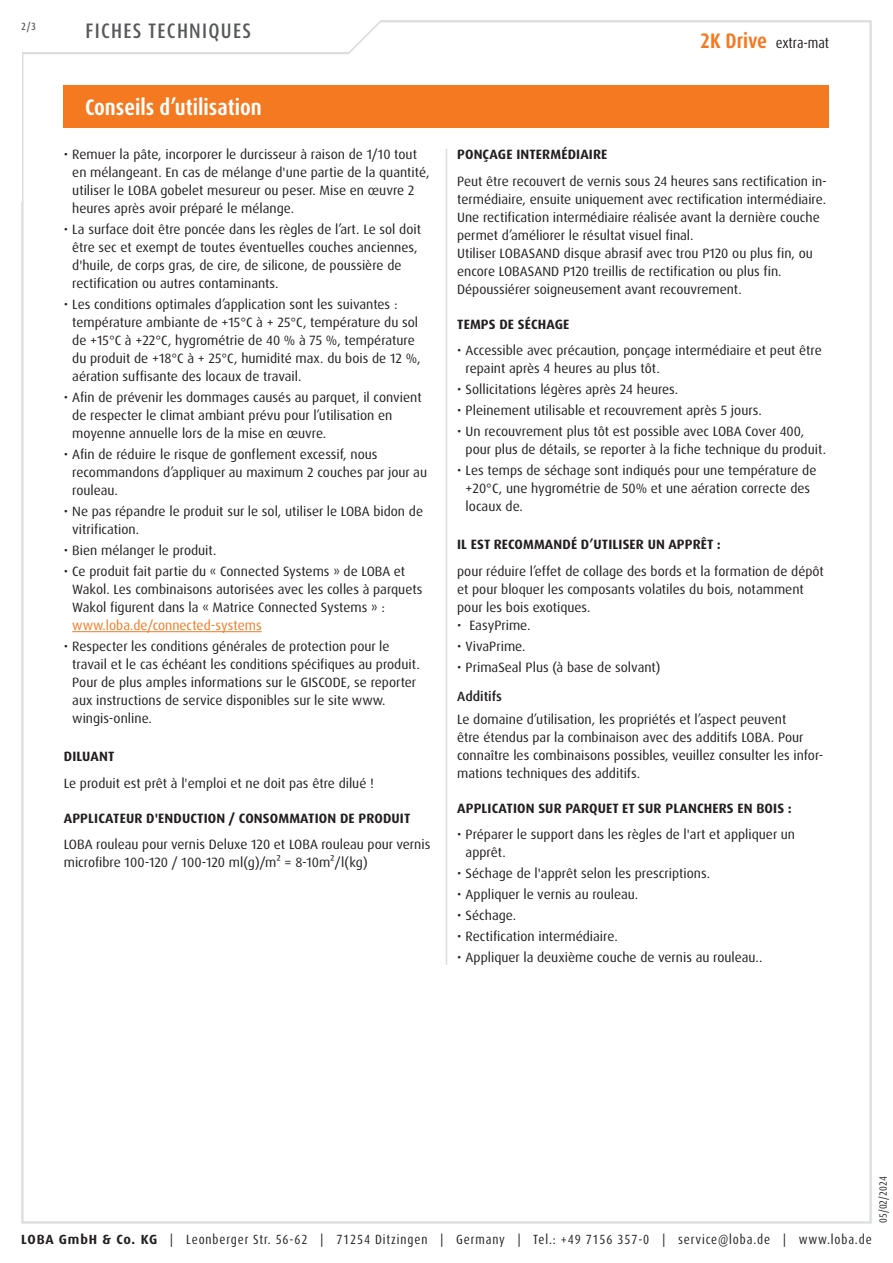
<style>
.page{position:relative;width:893px;height:1263px;background:#fff}
.page>*{position:absolute;margin:0;border:0;box-sizing:border-box;transform-origin:0 0}
.Abschnitt{font:700 condensed 22.5px "Dax Pro";color:#fff}
.t1{font:500 condensed 21px "Dax Pro";letter-spacing:.06em;color:#57585a}
.t2{font:condensed 15px "Dax Pro";letter-spacing:-.005em;color:#231f20}
.Text{font:13.5px/18px "Dax Pro";color:#231f20}
.t3{font:700 13.5px "Dax Pro";letter-spacing:.01em;color:#231f20}
.t4{font:500 13.5px "Dax Pro";color:#231f20}
.t5{font:condensed 13.35px "Dax Pro";letter-spacing:.065em;color:#231f20}
.t6{font:condensed 10.5px "Dax Pro";color:#231f20}
.t7{font:500 condensed 10.5px "Dax Pro";color:#57585a}
.s1{color:#f47921}
.s2{font-weight:700;font-size:21px;color:#f47921}
.s3{font-weight:700;font-stretch:normal}
</style>
<div class="page">
<svg style="left:22px;top:20px;width:410px;height:35px"></svg>
<div style="left:64px;top:85px;width:765px;height:43px;background:#f47921"></div>
<hr style="left:72px;top:631px;width:190px;height:1px;background:#f47921">
<hr style="left:446px;top:149px;width:1px;height:816px;background:#dcdddf">
<p class="t7" style="left:21px;top:19px;width:16px">2/3</p>
<h2 class="t1" style="left:86px;top:17px;width:167px">FICHES TECHNIQUES</h2>
<p class="Abschnitt" style="left:85px;top:93px;width:178px">Conseils d’utilisation</p>
<p class="Text" style="left:72px;top:146px;width:359px;text-indent:-9px">• Remuer la pâte, incorporer le durcisseur à raison de 1/10 tout en mélangeant. En cas de mélange d'une partie de la quantité, utiliser le LOBA gobelet mesureur ou peser. Mise en œuvre 2 heures après avoir préparé le mélange.</p>
<p class="Text" style="left:72px;top:221px;width:350px;text-indent:-9px">• La surface doit être poncée dans les règles de l’art. Le sol doit être sec et exempt de toutes éventuelles couches anciennes, d'huile, de corps gras, de cire, de silicone, de poussière de rectification ou autres contaminants.</p>
<p class="Text" style="left:72px;top:296px;width:350px;text-indent:-9px">• Les conditions optimales d’application sont les suivantes : température ambiante de +15°C à + 25°C, température du sol de +15°C à +22°C, hygrométrie de 40 % à 75 %, température du produit de +18°C à + 25°C, humidité max. du bois de 12 %, aération suffisante des locaux de travail.</p>
<p class="Text" style="left:72px;top:389px;width:351px;text-indent:-9px">• Afin de prévenir les dommages causés au parquet, il convient de respecter le climat ambiant prévu pour l’utilisation en moyenne annuelle lors de la mise en œuvre.</p>
<p class="Text" style="left:72px;top:446px;width:356px;text-indent:-9px">• Afin de réduire le risque de gonflement excessif, nous recommandons d’appliquer au maximum 2 couches par jour au rouleau.</p>
<p class="Text" style="left:72px;top:503px;width:352px;text-indent:-9px">• Ne pas répandre le produit sur le sol, utiliser le LOBA bidon de vitrification.</p>
<p class="Text" style="left:64px;top:542px;width:154px">• Bien mélanger le produit.</p>
<p class="Text" style="left:72px;top:563px;width:352px;text-indent:-9px">• Ce produit fait partie du « Connected Systems » de LOBA et Wakol. Les combinaisons autorisées avec les colles à parquets Wakol figurent dans la « Matrice Connected Systems » : <span class="s1">www.loba.de/connected-systems</span></p>
<p class="Text" style="left:72px;top:638px;width:349px;text-indent:-9px">• Respecter les conditions générales de protection pour le travail et le cas échéant les conditions spécifiques au produit.<br>Pour de plus amples informations sur le GISCODE, se reporter aux instructions de service disponibles sur le site www. wingis-online.</p>
<p class="t3" style="left:64px;top:748px;width:52px">DILUANT</p>
<p class="Text" style="left:64px;top:774px;width:312px">Le produit est prêt à l'emploi et ne doit pas être dilué !</p>
<p class="t3" style="left:64px;top:809px;width:348px">APPLICATEUR D'ENDUCTION / CONSOMMATION DE PRODUIT</p>
<p class="Text" style="left:64px;top:836px;width:368px">LOBA rouleau pour vernis Deluxe 120 et LOBA rouleau pour vernis microfibre 100-120 / 100-120 ml(g)/m² = 8-10m²/l(kg)</p>
<p class="t2" style="left:700px;top:34px;width:131px"><span class="s2">2K Drive</span> extra-mat</p>
<p class="t3" style="left:457px;top:146px;width:152px">PONÇAGE INTERMÉDIAIRE</p>
<p class="Text" style="left:457px;top:172px;width:371px">Peut être recouvert de vernis sous 24 heures sans rectification in&shy;termédiaire, ensuite uniquement avec rectification intermédiaire.<br>Une rectification intermédiaire réalisée avant la dernière couche permet d’améliorer le résultat visuel final.</p>
<p class="Text" style="left:457px;top:244px;width:357px">Utiliser LOBASAND disque abrasif avec trou P120 ou plus fin, ou encore LOBASAND P120 treillis de rectification ou plus fin.</p>
<p class="Text" style="left:457px;top:280px;width:286px">Dépoussiérer soigneusement avant recouvrement.</p>
<p class="t3" style="left:457px;top:316px;width:114px">TEMPS DE SÉCHAGE</p>
<p class="Text" style="left:466px;top:342px;width:358px;text-indent:-9px">• Accessible avec précaution, ponçage intermédiaire et peut être repaint après 4 heures au plus tôt.</p>
<p class="Text" style="left:457px;top:381px;width:223px">• Sollicitations légères après 24 heures.</p>
<p class="Text" style="left:457px;top:402px;width:306px">• Pleinement utilisable et recouvrement après 5 jours.</p>
<p class="Text" style="left:466px;top:423px;width:362px;text-indent:-9px">• Un recouvrement plus tôt est possible avec LOBA Cover 400, pour plus de détails, se reporter à la fiche technique du produit.</p>
<p class="Text" style="left:466px;top:462px;width:352px;text-indent:-9px">• Les temps de séchage sont indiqués pour une température de +20°C, une hygrométrie de 50% et une aération correcte des locaux de.</p>
<p class="t3" style="left:457px;top:536px;width:265px">IL EST RECOMMANDÉ D’UTILISER UN APPRÊT :</p>
<p class="Text" style="left:457px;top:562px;width:368px">pour réduire l’effet de collage des bords et la formation de dépôt et pour bloquer les composants volatiles du bois, notamment pour les bois exotiques.</p>
<p class="Text" style="left:457px;top:616px;width:75px">• EasyPrime.</p>
<p class="Text" style="left:457px;top:637px;width:70px">• VivaPrime.</p>
<p class="Text" style="left:457px;top:658px;width:205px">• PrimaSeal Plus (à base de solvant)</p>
<p class="t4" style="left:457px;top:688px;width:46px">Additifs</p>
<p class="Text" style="left:457px;top:710px;width:368px">Le domaine d’utilisation, les propriétés et l’aspect peuvent<br>être étendus par la combinaison avec des additifs LOBA. Pour connaître les combinaisons possibles, veuillez consulter les infor&shy;mations techniques des additifs.</p>
<p class="t3" style="left:457px;top:799px;width:336px">APPLICATION SUR PARQUET ET SUR PLANCHERS EN BOIS :</p>
<p class="Text" style="left:466px;top:825px;width:331px;text-indent:-9px">• Préparer le support dans les règles de l'art et appliquer un apprêt.</p>
<p class="Text" style="left:457px;top:864px;width:254px">• Séchage de l'apprêt selon les prescriptions.</p>
<p class="Text" style="left:457px;top:885px;width:183px">• Appliquer le vernis au rouleau.</p>
<p class="Text" style="left:457px;top:906px;width:61px">• Séchage.</p>
<p class="Text" style="left:457px;top:927px;width:162px">• Rectification intermédiaire.</p>
<p class="Text" style="left:457px;top:948px;width:307px">• Appliquer la deuxième couche de vernis au rouleau..</p>
<p class="t6" style="left:876px;top:1222px;width:48px;rotate:-90deg">05/02/2024</p>
<p class="t5" style="left:21px;top:1230px;width:852px"><span class="s3">LOBA GmbH &amp; Co. KG</span> | Leonberger Str. 56-62 | 71254 Ditzingen | Germany | Tel.: +49 7156 357-0 | service@loba.de | www.loba.de</p>
</div>
